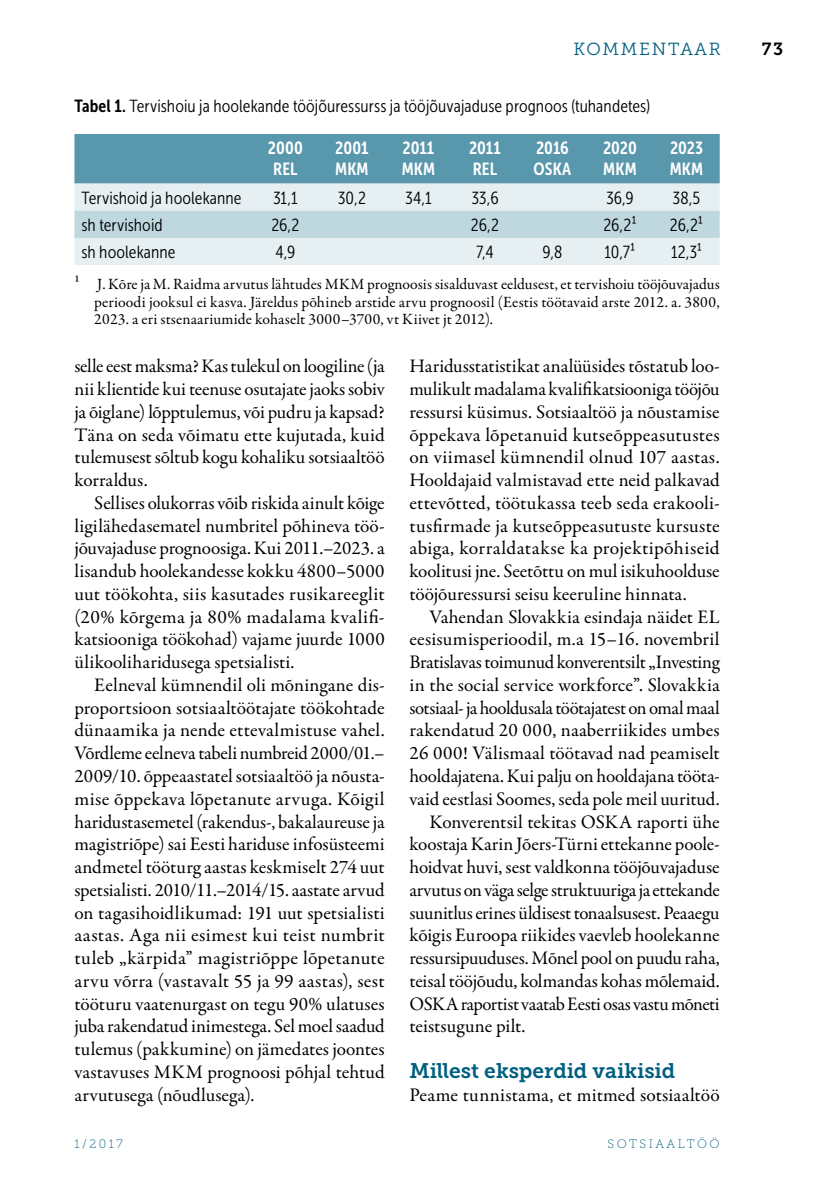
<style>
.page{position:relative;width:819px;height:1191px;background:#fff}
.page>*{position:absolute;margin:0;border:0;box-sizing:border-box;transform-origin:0 0}
.t1{font:21px "Museo Slab 700";letter-spacing:-.005em;color:#005f7f}
.t2{font:19.25px/22.8px "Garamond Premr Pro";letter-spacing:-.005em;color:#000;text-align:justify}
.t3{font:19.25px "Garamond Premr Pro";letter-spacing:-.025em;color:#000}
.t4{font:17.5px "Museo Sans Cond 300";letter-spacing:.005em;color:#000}
.t5{font:17.5px/21px "Museo Sans Cond 700";letter-spacing:.005em;color:#fff}
.t6{font:17.5px "Museo Slab 300";letter-spacing:.1em;color:#005f7f}
.t7{font:17.5px "Museo Slab 700";color:#000}
.t8{font:15.75px/17.5px "Garamond Premr Pro";letter-spacing:.01em;color:#000;text-align:justify}
.t9{font:12.25px "Museo Slab 100";letter-spacing:.2em;color:#005f7f}
.s1{font-family:"Museo Sans Cond 700"}
.s2{font-size:17.5px}
</style>
<div class="page">
<div style="left:74px;top:134px;width:645px;height:50px;background:#5997ac"></div>
<div style="left:74px;top:184px;width:645px;height:81px;background:#e6eff2"></div>
<div style="left:74px;top:211px;width:645px;height:27px;background:#bfd7df"></div>
<p class="t6" style="left:573px;top:39px;width:149px">KOMMENTAAR</p>
<p class="t7" style="left:761px;top:39px;width:23px">73</p>
<p class="t4" style="left:74px;top:97px;width:577px"><span class="s1">Tabel 1.</span> Tervishoiu ja hoolekande tööjõuressurss ja tööjõuvajaduse prognoos (tuhandetes)</p>
<p class="t5" style="left:268px;top:138px;width:36px;text-align:center">2000<br>REL</p>
<p class="t5" style="left:335px;top:138px;width:35px">2001<br>MKM</p>
<p class="t5" style="left:401px;top:138px;width:35px">2011<br>MKM</p>
<p class="t5" style="left:469px;top:138px;width:33px">2011<br>REL</p>
<p class="t5" style="left:533px;top:138px;width:39px">2016<br>OSKA</p>
<p class="t5" style="left:603px;top:138px;width:35px">2020<br>MKM</p>
<p class="t5" style="left:669px;top:138px;width:35px">2023<br>MKM</p>
<p class="t4" style="left:81px;top:188px;width:161px">Tervishoid ja hoolekanne</p>
<p class="t4" style="left:273px;top:188px;width:26px">31,1</p>
<p class="t4" style="left:338px;top:188px;width:30px">30,2</p>
<p class="t4" style="left:405px;top:188px;width:28px">34,1</p>
<p class="t4" style="left:471px;top:188px;width:29px">33,6</p>
<p class="t4" style="left:606px;top:188px;width:29px">36,9</p>
<p class="t4" style="left:672px;top:188px;width:29px">38,5</p>
<p class="t4" style="left:81px;top:215px;width:83px">sh tervishoid</p>
<p class="t4" style="left:271px;top:215px;width:30px">26,2</p>
<p class="t4" style="left:471px;top:215px;width:30px">26,2</p>
<p class="t4" style="left:603px;top:215px;width:35px">26,2¹</p>
<p class="t4" style="left:670px;top:215px;width:35px">26,2¹</p>
<p class="t4" style="left:81px;top:242px;width:96px">sh hoolekanne</p>
<p class="t4" style="left:275px;top:242px;width:21px">4,9</p>
<p class="t4" style="left:476px;top:242px;width:19px">7,4</p>
<p class="t4" style="left:542px;top:242px;width:22px">9,8</p>
<p class="t4" style="left:604px;top:242px;width:32px">10,7¹</p>
<p class="t4" style="left:671px;top:242px;width:32px">12,3¹</p>
<p class="t8" style="left:94px;top:276px;width:627px;text-indent:-20px"><span class="s2">¹</span> J. Kõre ja M. Raidma arvutus lähtudes MKM prognoosis sisalduvast eeldusest, et tervishoiu tööjõuvajadus perioodi jooksul ei kasva. Järeldus põhineb arstide arvu prognoosil (Eestis töötavaid arste 2012. a. 3800, 2023. a eri stsenaariumide kohaselt 3000–3700, vt Kiivet jt 2012).</p>
<p class="t2" style="left:74px;top:355px;width:312px">selle eest maksma? Kas tulekul on loogiline (ja nii klientide kui teenuse osutajate jaoks sobiv ja õiglane) lõpptulemus, või pudru ja kapsad?<br>Täna on seda võimatu ette kujutada, kuid tulemusest sõltub kogu kohaliku sotsiaaltöö korraldus.</p>
<p class="t2" style="left:74px;top:492px;width:312px;text-indent:20px">Sellises olukorras võib riskida ainult kõige ligilähedasematel numbritel põhineva töö&shy;jõuvajaduse prognoosiga. Kui 2011.–2023. a lisandub hoolekandesse kokku 4800–5000 uut töökohta, siis kasutades rusikareeglit (20% kõrgema ja 80% madalama kvalifi&shy;katsiooniga töökohad) vajame juurde 1000 ülikooliharidusega spetsialisti.</p>
<p class="t2" style="left:74px;top:674px;width:312px;text-indent:20px">Eelneval kümnendil oli mõningane dis&shy;proportsioon sotsiaaltöötajate töökohtade dünaamika ja nende ettevalmistuse vahel.<br>Võrdleme eelneva tabeli numbreid 2000/01.– 2009/10. õppeaastatel sotsiaaltöö ja nõusta&shy;mise õppekava lõpetanute arvuga. Kõigil haridustasemetel (rakendus-, bakalaureuse ja magistriõpe) sai Eesti hariduse infosüsteemi andmetel tööturg aastas keskmiselt 274 uut spetsialisti. 2010/11.–2014/15. aastate arvud on tagasihoidlikumad: 191 uut spetsialisti aastas. Aga nii esimest kui teist numbrit tuleb „kärpida” magistriõppe lõpetanute arvu võrra (vastavalt 55 ja 99 aastas), sest tööturu vaatenurgast on tegu 90% ulatuses juba rakendatud inimestega. Sel moel saadud tulemus (pakkumine) on jämedates joontes vastavuses MKM prognoosi põhjal tehtud arvutusega (nõudlusega).</p>
<p class="t2" style="left:409px;top:355px;width:312px">Haridusstatistikat analüüsides tõstatub loo&shy;mulikult madalama kvalifikatsiooniga tööjõu ressursi küsimus. Sotsiaaltöö ja nõustamise õppekava lõpetanuid kutseõppeasutustes on viimasel kümnendil olnud 107 aastas.<br>Hooldajaid valmistavad ette neid palkavad ettevõtted, töötukassa teeb seda erakooli&shy;tusfirmade ja kutseõppeasutuste kursuste abiga, korraldatakse ka projektipõhiseid koolitusi jne. Seetõttu on mul isikuhoolduse tööjõuressursi seisu keeruline hinnata.</p>
<p class="t2" style="left:429px;top:606px;width:292px">Vahendan Slovakkia esindaja näidet EL</p>
<p class="t2" style="left:409px;top:628px;width:312px">eesisumisperioodil, m.a 15–16. novembril</p>
<p class="t3" style="left:409px;top:650px;width:312px">Bratislavas toimunud konverentsilt „Investing</p>
<p class="t2" style="left:409px;top:674px;width:312px">in the social service workforce”. Slovakkia</p>
<p class="t3" style="left:409px;top:696px;width:312px">sotsiaal- ja hooldusala töötajatest on omal maal</p>
<p class="t2" style="left:409px;top:719px;width:312px">rakendatud 20 000, naaberriikides umbes</p>
<p class="t2" style="left:409px;top:742px;width:312px">26 000! Välismaal töötavad nad peamiselt</p>
<p class="t2" style="left:409px;top:765px;width:312px">hooldajatena. Kui palju on hooldajana tööta-</p>
<p class="t2" style="left:409px;top:788px;width:310px">vaid eestlasi Soomes, seda pole meil uuritud.</p>
<p class="t2" style="left:429px;top:810px;width:292px">Konverentsil tekitas OSKA raporti ühe</p>
<p class="t2" style="left:409px;top:833px;width:312px">koostaja Karin Jõers-Türni ettekanne poole-</p>
<p class="t2" style="left:409px;top:856px;width:312px">hoidvat huvi, sest valdkonna tööjõuvajaduse</p>
<p class="t2" style="left:409px;top:879px;width:312px">arvutus on väga selge struktuuriga ja ettekande</p>
<p class="t2" style="left:409px;top:901px;width:312px">suunitlus erines üldisest tonaalsusest. Peaaegu</p>
<p class="t2" style="left:409px;top:924px;width:312px">kõigis Euroopa riikides vaevleb hoolekanne</p>
<p class="t2" style="left:409px;top:947px;width:312px">ressursipuuduses. Mõnel pool on puudu raha,</p>
<p class="t2" style="left:409px;top:970px;width:310px">teisal tööjõudu, kolmandas kohas mõlemaid.</p>
<p class="t2" style="left:409px;top:992px;width:312px">OSKA raportist vaatab Eesti osas vastu mõneti</p>
<p class="t2" style="left:409px;top:1015px;width:116px">teistsugune pilt.</p>
<p class="t1" style="left:409px;top:1058px;width:267px">Millest eksperdid vaikisid</p>
<p class="t2" style="left:409px;top:1083px;width:312px">Peame tunnistama, et mitmed sotsiaaltöö</p>
<p class="t9" style="left:74px;top:1137px;width:50px">1/2017</p>
<p class="t9" style="left:607px;top:1137px;width:114px">SOTSIAALTÖÖ</p>
</div>
